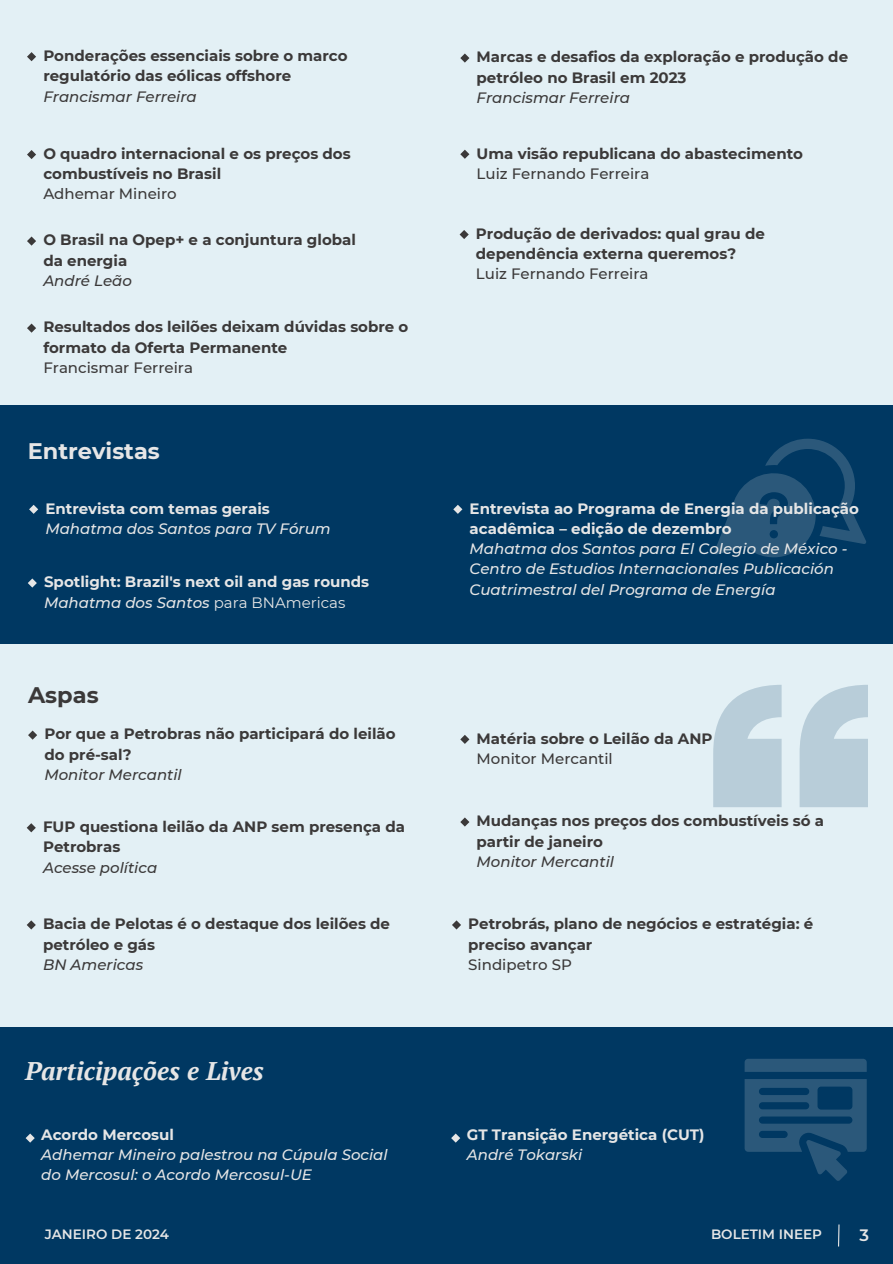
<style>
.page{position:relative;width:893px;height:1264px;background:#fff}
.page>*{position:absolute;margin:0;border:0;box-sizing:border-box;transform-origin:0 0}
.t1{font:italic 700 25.5px "PT Serif";color:#e6e6e6}
.t2{font:700 22.5px "Montserrat";color:#e6e6e6}
.t3{font:700 22.5px "Montserrat";color:#3b3939}
.t4{font:600 16.5px "Montserrat";color:#e6e6e6}
.t5{font:700 15px/20.2px "Montserrat";color:#3b3939}
.t6{font:italic 500 15px/20.2px "Montserrat";color:#e6e6e6}
.t7{font:700 15px/20.2px "Montserrat";color:#e6e6e6}
.t8{font:italic 500 15px "Montserrat";color:#3b3939}
.t9{font:500 15px "Montserrat";color:#3b3939}
.t10{font:600 13.5px "Montserrat";color:#e6e6e6}
.s1{font-weight:400;font-style:normal}
</style>
<div class="page">
<div style="left:0;top:0;width:892px;height:1263px;background:#e3f0f5"></div>
<div style="left:0;top:405px;width:892px;height:239px;background:#003862"></div>
<div style="left:0;top:1026px;width:892px;height:237px;background:#003862"></div>
<svg style="left:26px;top:1133px;width:9px;height:9px"></svg>
<svg style="left:744px;top:1059px;width:122px;height:12px"></svg>
<svg style="left:744px;top:1079px;width:122px;height:102px"></svg>
<svg style="left:451px;top:1133px;width:9px;height:9px"></svg>
<svg style="left:838px;top:1224px;width:2px;height:23px"></svg>
<svg style="left:28px;top:578px;width:9px;height:9px"></svg>
<svg style="left:29px;top:505px;width:9px;height:9px"></svg>
<svg style="left:453px;top:505px;width:9px;height:9px"></svg>
<svg style="left:714px;top:438px;width:152px;height:120px"></svg>
<svg style="left:27px;top:323px;width:9px;height:10px"></svg>
<svg style="left:27px;top:52px;width:9px;height:9px"></svg>
<svg style="left:27px;top:150px;width:9px;height:9px"></svg>
<svg style="left:460px;top:53px;width:9px;height:10px"></svg>
<svg style="left:460px;top:150px;width:9px;height:9px"></svg>
<svg style="left:459px;top:230px;width:9px;height:9px"></svg>
<svg style="left:28px;top:730px;width:9px;height:9px"></svg>
<svg style="left:713px;top:685px;width:154px;height:122px"></svg>
<svg style="left:27px;top:920px;width:9px;height:9px"></svg>
<svg style="left:27px;top:823px;width:9px;height:9px"></svg>
<svg style="left:460px;top:735px;width:9px;height:9px"></svg>
<svg style="left:460px;top:817px;width:9px;height:9px"></svg>
<svg style="left:452px;top:920px;width:9px;height:9px"></svg>
<svg style="left:27px;top:236px;width:9px;height:10px"></svg>
<p class="t5" style="left:43px;top:45px;width:306px">Ponderações essenciais sobre o marco regulatório das eólicas offshore</p>
<p class="t8" style="left:43px;top:87px;width:155px">Francismar Ferreira</p>
<p class="t5" style="left:43px;top:143px;width:309px">O quadro internacional e os preços dos combustíveis no Brasil</p>
<p class="t9" style="left:43px;top:185px;width:135px">Adhemar Mineiro</p>
<p class="t5" style="left:43px;top:230px;width:314px">O Brasil na Opep+ e a conjuntura global</p>
<p class="t5" style="left:43px;top:250px;width:85px">da energia</p>
<p class="t8" style="left:43px;top:271px;width:90px">André Leão</p>
<p class="t5" style="left:43px;top:317px;width:366px">Resultados dos leilões deixam dúvidas sobre o formato da Oferta Permanente</p>
<p class="t9" style="left:43px;top:358px;width:151px">Francismar Ferreira</p>
<p class="t2" style="left:28px;top:437px;width:134px">Entrevistas</p>
<p class="t7" style="left:45px;top:498px;width:226px">Entrevista com temas gerais</p>
<p class="t6" style="left:45px;top:518px;width:287px">Mahatma dos Santos para TV Fórum</p>
<p class="t7" style="left:44px;top:572px;width:326px">Spotlight: Brazil's next oil and gas rounds</p>
<p class="t6" style="left:44px;top:592px;width:303px">Mahatma dos Santos <span class="s1">para BNAmericas</span></p>
<p class="t3" style="left:28px;top:680px;width:72px">Aspas</p>
<p class="t5" style="left:44px;top:724px;width:353px">Por que a Petrobras não participará do leilão do pré-sal?</p>
<p class="t8" style="left:44px;top:765px;width:139px">Monitor Mercantil</p>
<p class="t5" style="left:43px;top:816px;width:363px">FUP questiona leilão da ANP sem presença da<br>Petrobras</p>
<p class="t8" style="left:43px;top:858px;width:116px">Acesse política</p>
<p class="t5" style="left:43px;top:913px;width:348px">Bacia de Pelotas é o destaque dos leilões de petróleo e gás</p>
<p class="t8" style="left:43px;top:955px;width:102px">BN Americas</p>
<p class="t1" style="left:25px;top:1053px;width:240px">Participações e Lives</p>
<p class="t7" style="left:41px;top:1123px;width:134px">Acordo Mercosul</p>
<p class="t6" style="left:41px;top:1144px;width:348px">Adhemar Mineiro palestrou na Cúpula Social do Mercosul: o Acordo Mercosul-UE</p>
<p class="t5" style="left:476px;top:47px;width:373px">Marcas e desafios da exploração e produção de petróleo no Brasil em 2023</p>
<p class="t8" style="left:476px;top:88px;width:155px">Francismar Ferreira</p>
<p class="t5" style="left:476px;top:143px;width:328px">Uma visão republicana do abastecimento</p>
<p class="t9" style="left:476px;top:164px;width:174px">Luiz Fernando Ferreira</p>
<p class="t5" style="left:476px;top:223px;width:290px">Produção de derivados: qual grau de dependência externa queremos?</p>
<p class="t9" style="left:476px;top:265px;width:174px">Luiz Fernando Ferreira</p>
<p class="t7" style="left:469px;top:498px;width:391px">Entrevista ao Programa de Energia da publicação acadêmica – edição de dezembro</p>
<p class="t6" style="left:469px;top:538px;width:379px">Mahatma dos Santos para El Colegio de México -<br>Centro de Estudios Internacionales Publicación<br>Cuatrimestral del Programa de Energía</p>
<p class="t5" style="left:476px;top:728px;width:237px">Matéria sobre o Leilão da ANP</p>
<p class="t9" style="left:476px;top:749px;width:138px">Monitor Mercantil</p>
<p class="t5" style="left:476px;top:810px;width:349px">Mudanças nos preços dos combustíveis só a partir de janeiro</p>
<p class="t8" style="left:476px;top:852px;width:139px">Monitor Mercantil</p>
<p class="t5" style="left:468px;top:913px;width:346px">Petrobrás, plano de negócios e estratégia: é preciso avançar</p>
<p class="t9" style="left:468px;top:955px;width:105px">Sindipetro SP</p>
<p class="t7" style="left:467px;top:1123px;width:239px">GT Transição Energética (CUT)</p>
<p class="t6" style="left:467px;top:1144px;width:117px">André Tokarski</p>
<p class="t10" style="left:45px;top:1225px;width:126px">JANEIRO DE 2024</p>
<p class="t10" style="left:711px;top:1225px;width:112px">BOLETIM INEEP</p>
<p class="t4" style="left:859px;top:1225px;width:11px">3</p>
</div>
